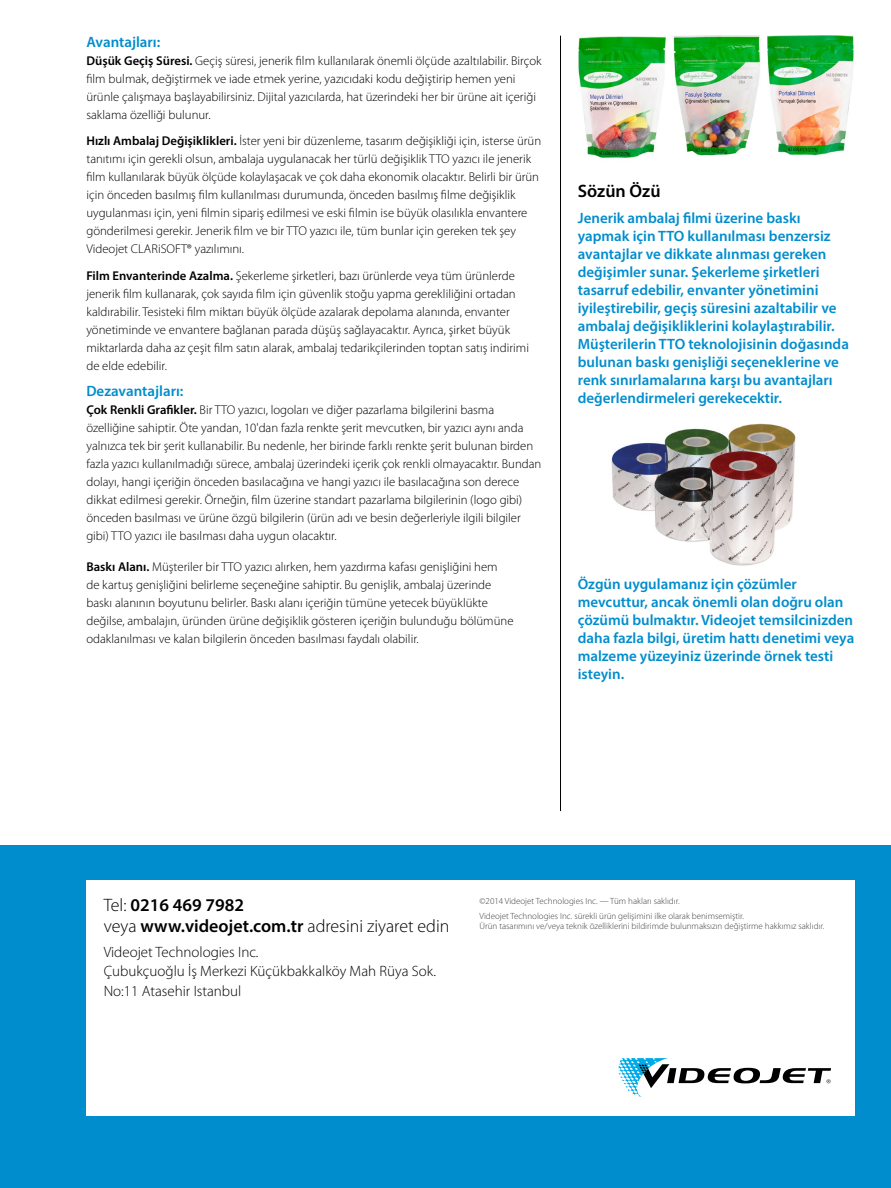
<style>
.page{position:relative;width:891px;height:1188px;background:#fff}
.page>*{position:absolute;margin:0;border:0;box-sizing:border-box;transform-origin:0 0}
.t1{font:600 18px/21px "Myriad Pro";color:#000}
.t2{font:600 15px/18px "Myriad Pro";color:#008dcd}
.t3{font:300 15px/19.5px "Myriad Pro";color:#000}
.t4{font:300 12.75px/18px "Myriad Pro";color:#000}
.t5{font:300 9px/14.7px "Myriad Pro";color:#414042}
.s1{font-weight:600}
.s2{font-weight:300}
</style>
<div class="page">
<div style="left:0;top:846px;width:891px;height:342px;background:#008dcd"></div>
<div style="left:86px;top:880px;width:769px;height:236px;background:#fff"></div>
<svg style="left:618px;top:1058px;width:213px;height:39px"></svg>
<hr style="left:560px;top:36px;width:1px;height:775px;background:#000">
<img style="left:611px;top:423px;width:185px;height:143px">
<img style="left:578px;top:36px;width:276px;height:122px">
<p class="t2" style="left:86px;top:32px;width:75px">Avantajları:</p>
<p class="t4" style="left:86px;top:52px;width:457px"><span class="s1">Düşük Geçiş Süresi.</span> Geçiş süresi, jenerik film kullanılarak önemli ölçüde azaltılabilir. Birçok film bulmak, değiştirmek ve iade etmek yerine, yazıcıdaki kodu değiştirip hemen yeni ürünle çalışmaya başlayabilirsiniz. Dijital yazıcılarda, hat üzerindeki her bir ürüne ait içeriği saklama özelliği bulunur.</p>
<p class="t4" style="left:86px;top:132px;width:456px"><span class="s1">Hızlı Ambalaj Değişiklikleri.</span> İster yeni bir düzenleme, tasarım değişikliği için, isterse ürün tanıtımı için gerekli olsun, ambalaja uygulanacak her türlü değişiklik TTO yazıcı ile jenerik film kullanılarak büyük ölçüde kolaylaşacak ve çok daha ekonomik olacaktır. Belirli bir ürün için önceden basılmış film kullanılması durumunda, önceden basılmış filme değişiklik uygulanması için, yeni filmin sipariş edilmesi ve eski filmin ise büyük olasılıkla envantere gönderilmesi gerekir. Jenerik film ve bir TTO yazıcı ile, tüm bunlar için gereken tek şey Videojet CLARiSOFT® yazılımını.</p>
<p class="t4" style="left:86px;top:267px;width:444px"><span class="s1">Film Envanterinde Azalma.</span> Şekerleme şirketleri, bazı ürünlerde veya tüm ürünlerde jenerik film kullanarak, çok sayıda film için güvenlik stoğu yapma gerekliliğini ortadan kaldırabilir. Tesisteki film miktarı büyük ölçüde azalarak depolama alanında, envanter yönetiminde ve envantere bağlanan parada düşüş sağlayacaktır. Ayrıca, şirket büyük miktarlarda daha az çeşit film satın alarak, ambalaj tedarikçilerinden toptan satış indirimi de elde edebilir.</p>
<p class="t2" style="left:86px;top:382px;width:98px">Dezavantajları:</p>
<p class="t4" style="left:86px;top:401px;width:457px"><span class="s1">Çok Renkli Grafikler.</span> Bir TTO yazıcı, logoları ve diğer pazarlama bilgilerini basma özelliğine sahiptir. Öte yandan, 10'dan fazla renkte şerit mevcutken, bir yazıcı aynı anda yalnızca tek bir şerit kullanabilir. Bu nedenle, her birinde farklı renkte şerit bulunan birden fazla yazıcı kullanılmadığı sürece, ambalaj üzerindeki içerik çok renkli olmayacaktır. Bundan dolayı, hangi içeriğin önceden basılacağına ve hangi yazıcı ile basılacağına son derece dikkat edilmesi gerekir. Örneğin, film üzerine standart pazarlama bilgilerinin (logo gibi) önceden basılması ve ürüne özgü bilgilerin (ürün adı ve besin değerleriyle ilgili bilgiler gibi) TTO yazıcı ile basılması daha uygun olacaktır.</p>
<p class="t4" style="left:86px;top:558px;width:429px"><span class="s1">Baskı Alanı.</span> Müşteriler bir TTO yazıcı alırken, hem yazdırma kafası genişliğini hem de kartuş genişliğini belirleme seçeneğine sahiptir. Bu genişlik, ambalaj üzerinde baskı alanının boyutunu belirler. Baskı alanı içeriğin tümüne yetecek büyüklükte değilse, ambalajın, üründen ürüne değişiklik gösteren içeriğin bulunduğu bölümüne odaklanılması ve kalan bilgilerin önceden basılması faydalı olabilir.</p>
<h1 class="t1" style="left:578px;top:180px;width:84px">Sözün Özü</h1>
<p class="t2" style="left:578px;top:209px;width:273px">Jenerik ambalaj filmi üzerine baskı yapmak için TTO kullanılması benzersiz avantajlar ve dikkate alınması gereken değişimler sunar. Şekerleme şirketleri tasarruf edebilir, envanter yönetimini iyileştirebilir, geçiş süresini azaltabilir ve ambalaj değişikliklerini kolaylaştırabilir.<br>Müşterilerin TTO teknolojisinin doğasında bulunan baskı genişliği seçeneklerine ve renk sınırlamalarına karşı bu avantajları değerlendirmeleri gerekecektir.</p>
<p class="t2" style="left:578px;top:574px;width:278px">Özgün uygulamanız için çözümler mevcuttur, ancak önemli olan doğru olan çözümü bulmaktır. Videojet temsilcinizden daha fazla bilgi, üretim hattı denetimi veya malzeme yüzeyiniz üzerinde örnek testi isteyin.</p>
<h1 class="t1" style="left:104px;top:894px;width:347px"><span class="s2">Tel:</span> 0216 469 7982<br><span class="s2">veya</span> www.videojet.com.tr <span class="s2">adresini ziyaret edin</span></h1>
<p class="t3" style="left:104px;top:942px;width:334px">Videojet Technologies Inc.<br>Çubukçuoğlu İş Merkezi Küçükbakkalköy Mah Rüya Sok.<br>No:11 Atasehir Istanbul</p>
<p class="t5" style="left:480px;top:894px;width:266px">©2014 Videojet Technologies Inc. — Tüm hakları saklıdır.<br>Videojet Technologies Inc. sürekli ürün gelişimini ilke olarak benimsemiştir.</p>
<p class="t5" style="left:480px;top:919px;width:346px">Ürün tasarımını ve/veya teknik özelliklerini bildirimde bulunmaksızın değiştirme hakkımız saklıdır.</p>
</div>
